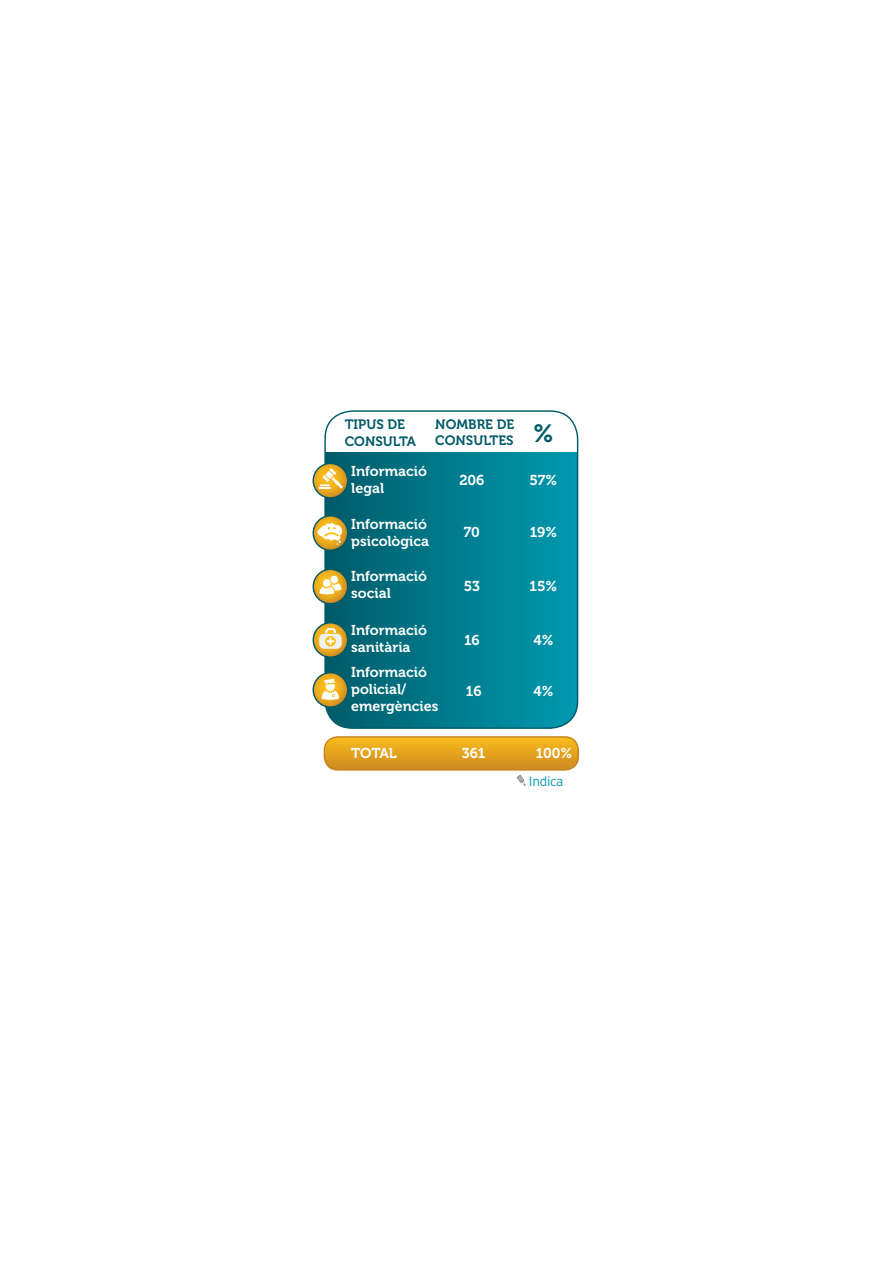
<style>
.page{position:relative;width:893px;height:1263px;background:#fff}
.page>*{position:absolute;margin:0;border:0;box-sizing:border-box;transform-origin:0 0}
.t1{font:14.25px/17.1px "Museo 700";color:#fff}
.t2{font:13.5px/16.2px "Museo 700";color:#005a68}
.t3{font:300 13.5px "Interstate";letter-spacing:-.02em;color:#009ab0}
</style>
<div class="page">
<svg style="left:326px;top:452px;width:252px;height:276px;background:#007c8e"></svg>
<div style="left:324px;top:410px;width:254px;height:319px;border:1px solid #005a68;border-radius:28px"></div>
<svg style="left:313px;top:673px;width:35px;height:34px"></svg>
<div style="left:313px;top:672px;width:35px;height:36px;border:1px solid #005a68;border-radius:50%"></div>
<svg style="left:322px;top:679px;width:17px;height:21px"></svg>
<div style="left:324px;top:736px;width:255px;height:35px;border:1px solid #c6821f;border-radius:14px"></div>
<svg style="left:313px;top:463px;width:35px;height:35px"></svg>
<div style="left:313px;top:463px;width:35px;height:36px;border:1px solid #005a68;border-radius:50%"></div>
<svg style="left:319px;top:468px;width:24px;height:21px"></svg>
<svg style="left:313px;top:569px;width:35px;height:35px"></svg>
<div style="left:313px;top:569px;width:35px;height:35px;border:1px solid #005a68;border-radius:50%"></div>
<svg style="left:320px;top:576px;width:21px;height:18px"></svg>
<svg style="left:313px;top:623px;width:35px;height:34px"></svg>
<div style="left:313px;top:622px;width:35px;height:36px;border:1px solid #005a68;border-radius:50%"></div>
<div style="left:319px;top:634px;width:23px;height:15px;background:#f0f0ee;border-radius:5px"></div>
<div style="left:325px;top:636px;width:11px;height:10px;background:#fbbd1a;border-radius:50%"></div>
<svg style="left:325px;top:628px;width:11px;height:17px"></svg>
<svg style="left:313px;top:516px;width:35px;height:34px"></svg>
<div style="left:313px;top:515px;width:35px;height:36px;border:1px solid #005a68;border-radius:50%"></div>
<svg style="left:318px;top:523px;width:24px;height:22px"></svg>
<svg style="left:324px;top:737px;width:254px;height:49px"></svg>
<p class="t2" style="left:435px;top:417px;width:120px">Nombre de consultes <sup>%</sup></p>
<p class="t2" style="left:345px;top:417px;width:73px">Tipus de consulta</p>
<p class="t1" style="left:351px;top:462px;width:77px">Informació legal</p>
<p class="t1" style="left:459px;top:472px;width:27px">206</p>
<p class="t1" style="left:530px;top:472px;width:29px">57%</p>
<p class="t1" style="left:351px;top:516px;width:79px">Informació psicològica</p>
<p class="t1" style="left:464px;top:524px;width:18px">70</p>
<p class="t1" style="left:530px;top:524px;width:29px">19%</p>
<p class="t1" style="left:351px;top:568px;width:77px">Informació social</p>
<p class="t1" style="left:464px;top:577px;width:18px">53</p>
<p class="t1" style="left:530px;top:577px;width:29px">15%</p>
<p class="t1" style="left:351px;top:621px;width:77px">Informació sanitària</p>
<p class="t1" style="left:464px;top:632px;width:17px">16</p>
<p class="t1" style="left:533px;top:632px;width:22px">4%</p>
<p class="t1" style="left:351px;top:663px;width:89px">Informació policial/ emergències</p>
<p class="t1" style="left:351px;top:744px;width:38px">TOTAL</p>
<p class="t1" style="left:466px;top:682px;width:17px">16</p>
<p class="t1" style="left:533px;top:682px;width:22px">4%</p>
<p class="t1" style="left:462px;top:744px;width:25px">361</p>
<p class="t1" style="left:536px;top:744px;width:38px">100%</p>
<p class="t3" style="left:529px;top:773px;width:36px">Indica</p>
</div>
